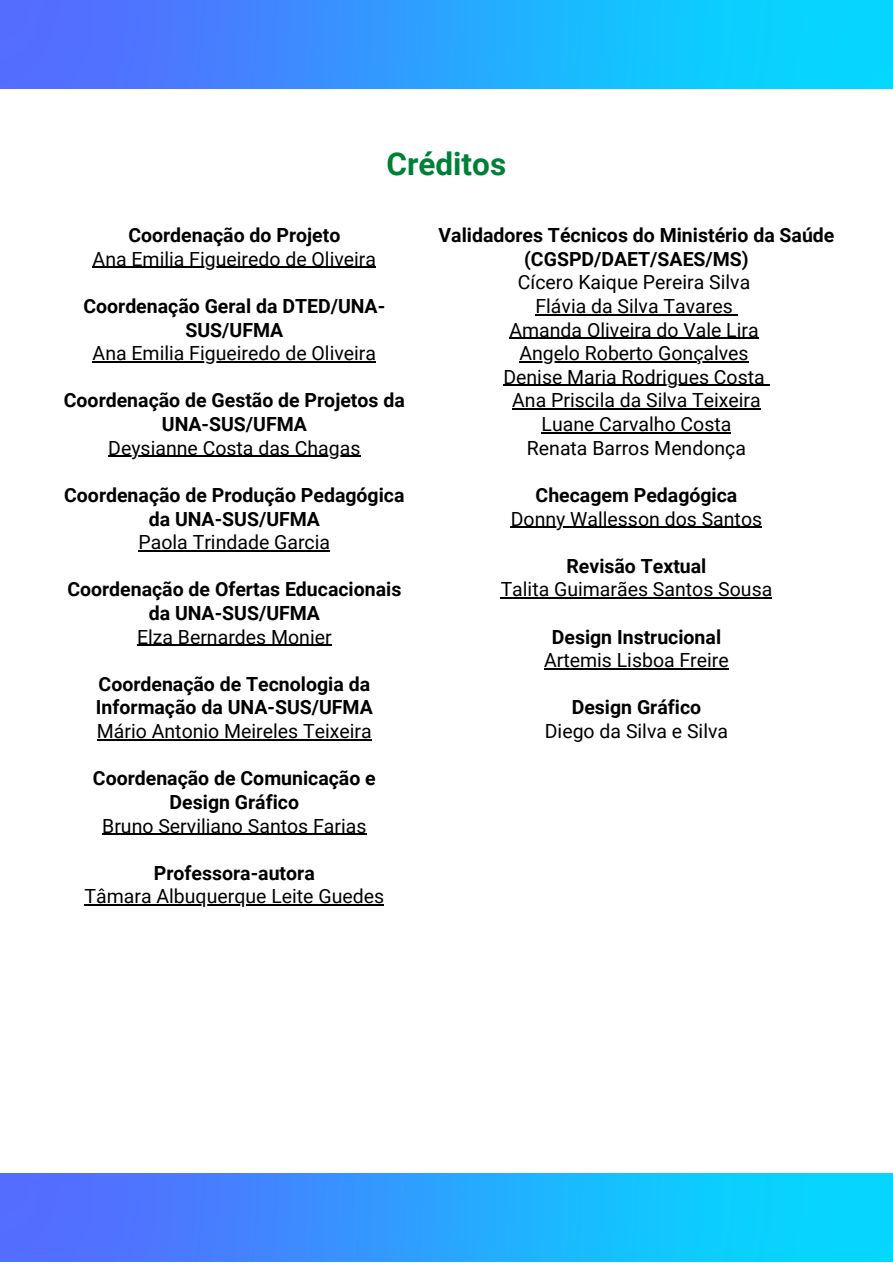
<style>
.page{position:relative;width:893px;height:1264px;background:#fff}
.page>*{position:absolute;margin:0;border:0;box-sizing:border-box;transform-origin:0 0}
.t1{font:700 31.5px "Roboto";color:#008037}
.t2{font:19.5px/23.5px "Roboto";color:#000;text-align:center}
.t3{font:700 19.5px/23.5px "Roboto";color:#000;text-align:center}
</style>
<div class="page">
<hr style="left:93px;top:267px;width:283px;height:1px;background:#000">
<hr style="left:93px;top:361px;width:283px;height:1px;background:#000">
<hr style="left:108px;top:456px;width:252px;height:1px;background:#000">
<hr style="left:138px;top:550px;width:192px;height:1px;background:#000">
<hr style="left:137px;top:644px;width:194px;height:2px;background:#000">
<hr style="left:97px;top:739px;width:275px;height:1px;background:#000">
<hr style="left:102px;top:833px;width:264px;height:1px;background:#000">
<hr style="left:85px;top:904px;width:299px;height:1px;background:#000">
<img style="left:0;top:0;width:892px;height:89px">
<img style="left:0;top:1173px;width:892px;height:88px">
<hr style="left:535px;top:314px;width:197px;height:1px;background:#000">
<hr style="left:509px;top:338px;width:249px;height:1px;background:#000">
<hr style="left:519px;top:361px;width:229px;height:1px;background:#000">
<hr style="left:503px;top:385px;width:261px;height:1px;background:#000">
<hr style="left:512px;top:408px;width:248px;height:1px;background:#000">
<hr style="left:541px;top:432px;width:190px;height:1px;background:#000">
<hr style="left:510px;top:526px;width:252px;height:1px;background:#000">
<hr style="left:500px;top:597px;width:272px;height:1px;background:#000">
<hr style="left:544px;top:668px;width:184px;height:1px;background:#000">
<h1 class="t1" style="left:386px;top:146px;width:121px">Créditos</h1>
<p class="t3" style="left:128px;top:224px;width:213px">Coordenação do Projeto</p>
<p class="t2" style="left:93px;top:247px;width:285px">Ana Emilia Figueiredo de Oliveira</p>
<p class="t3" style="left:83px;top:294px;width:303px">Coordenação Geral da DTED/UNA-<br>SUS/UFMA</p>
<p class="t2" style="left:93px;top:342px;width:285px">Ana Emilia Figueiredo de Oliveira</p>
<p class="t3" style="left:64px;top:389px;width:342px">Coordenação de Gestão de Projetos da<br>UNA-SUS/UFMA</p>
<p class="t2" style="left:108px;top:436px;width:253px">Deysianne Costa das Chagas</p>
<p class="t3" style="left:64px;top:483px;width:342px">Coordenação de Produção Pedagógica da UNA-SUS/UFMA</p>
<p class="t2" style="left:138px;top:530px;width:193px">Paola Trindade Garcia</p>
<p class="t3" style="left:67px;top:578px;width:335px">Coordenação de Ofertas Educacionais da UNA-SUS/UFMA</p>
<p class="t2" style="left:137px;top:625px;width:196px">Elza Bernardes Monier</p>
<p class="t3" style="left:96px;top:672px;width:278px;text-align:left">Coordenação de Tecnologia da<br>Informação da UNA-SUS/UFMA</p>
<p class="t2" style="left:97px;top:719px;width:276px">Mário Antonio Meireles Teixeira</p>
<p class="t3" style="left:93px;top:766px;width:284px">Coordenação de Comunicação e<br>Design Gráfico</p>
<p class="t2" style="left:102px;top:814px;width:266px">Bruno Serviliano Santos Farias</p>
<p class="t3" style="left:154px;top:861px;width:162px">Professora-autora</p>
<p class="t2" style="left:85px;top:884px;width:301px">Tâmara Albuquerque Leite Guedes</p>
<p class="t3" style="left:438px;top:224px;width:397px">Validadores Técnicos do Ministério da Saúde (CGSPD/DAET/SAES/MS)</p>
<p class="t2" style="left:503px;top:271px;width:263px">Cícero Kaique Pereira Silva<br>Flávia da Silva Tavares<br>Amanda Oliveira do Vale Lira<br>Angelo Roberto Gonçalves<br>Denise Maria Rodrigues Costa<br>Ana Priscila da Silva Teixeira<br>Luane Carvalho Costa<br>Renata Barros Mendonça</p>
<p class="t3" style="left:535px;top:483px;width:203px">Checagem Pedagógica</p>
<p class="t2" style="left:510px;top:507px;width:253px">Donny Wallesson dos Santos</p>
<p class="t3" style="left:566px;top:554px;width:141px">Revisão Textual</p>
<p class="t2" style="left:500px;top:578px;width:273px">Talita Guimarães Santos Sousa</p>
<p class="t3" style="left:551px;top:625px;width:171px">Design Instrucional</p>
<p class="t2" style="left:544px;top:648px;width:186px">Artemis Lisboa Freire</p>
<p class="t3" style="left:571px;top:696px;width:131px">Design Gráfico</p>
<p class="t2" style="left:545px;top:719px;width:185px">Diego da Silva e Silva</p>
</div>
